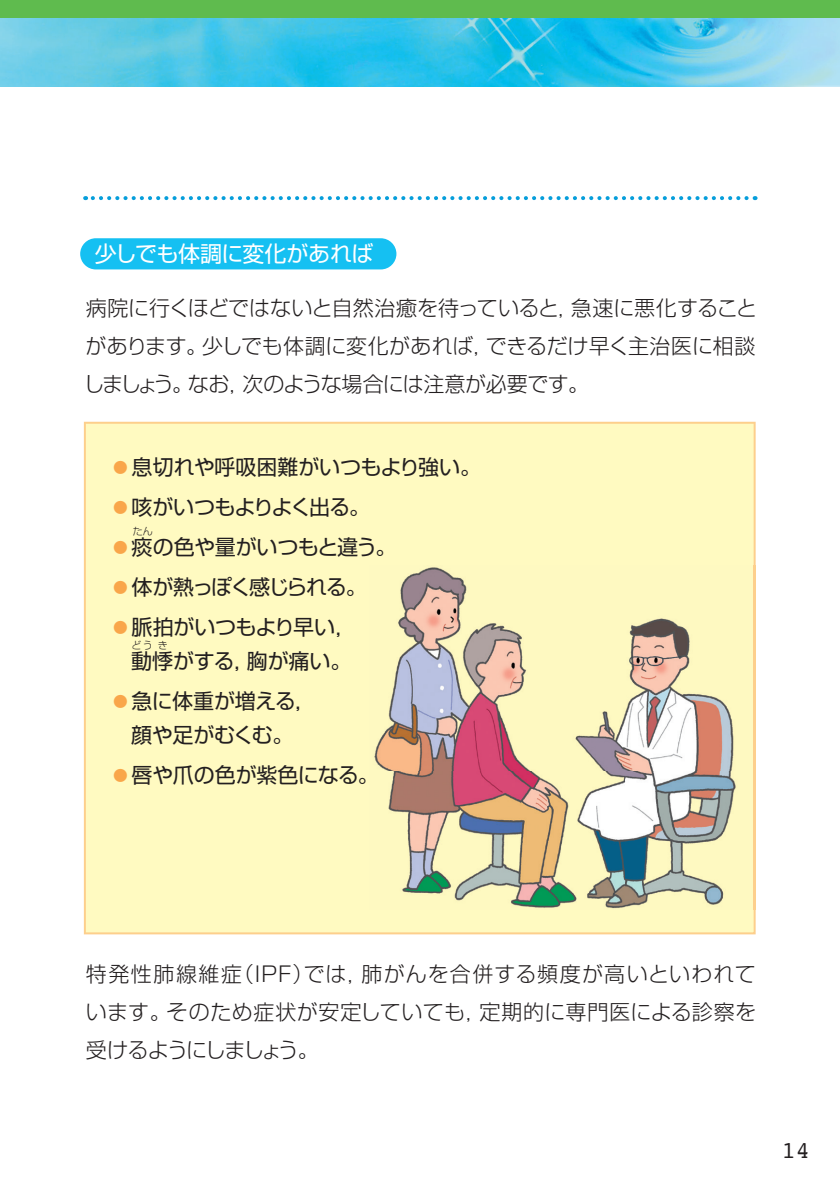
<style>
.page{position:relative;width:840px;height:1191px;background:#fff}
.page>*{position:absolute;margin:0;border:0;box-sizing:border-box;transform-origin:0 0}
.t1{font:24px "Courier";color:#231f20}
.t2{font:22px "Shin Go Pro";letter-spacing:-.025em;color:#fff}
.t3{font:300 21px/38px "Shin Go Pro";letter-spacing:-.01em;color:#231f20;text-align:justify}
.t4{font:21px/34px "Shin Go Pro";letter-spacing:-.015em;color:#231f20;text-align:right}
.t5{font:21px "Shin Go Pro";letter-spacing:-.045em;color:#231f20}
.t6{font:21px "Shin Go Pro";letter-spacing:-.085em;color:#231f20}
.t7{font:300 10px "Shin Go Pro";color:#231f20}
.s1{font-size:14.6px;color:#f9a64a}
</style>
<div class="page">
<img style="left:0;top:17px;width:839px;height:70px">
<div style="left:0;top:0;width:839px;height:17px;background:#5fbb4e"></div>
<div style="left:84px;top:422px;width:671px;height:512px;background:#fffac1"></div>
<img style="left:370px;top:565px;width:386px;height:344px">
<svg style="left:85px;top:196px;width:661px;height:4px"></svg>
<div style="left:80px;top:238px;width:316px;height:31px;background:#15c0f2;border-radius:16px"></div>
<p class="t2" style="left:95px;top:236px;width:280px">少しでも体調に変化があれば</p>
<p class="t3" style="left:83px;top:287px;width:674px">病院に行くほどではないと自然治癒を待っていると，急速に悪化することがあります。少しでも体調に変化があれば，できるだけ早く主治医に相談しましょう。なお，次のような場合には注意が必要です。</p>
<p class="t4" style="left:113px;top:448px;width:369px"><span class="s1">●</span> 息切れや呼吸困難がいつもより強い。</p>
<p class="t5" style="left:113px;top:490px;width:258px"><span class="s1">●</span> 咳がいつもよりよく出る。</p>
<p class="t4" style="left:113px;top:528px;width:284px"><span class="s1">●</span> 痰の色や量がいつもと違う。</p>
<p class="t6" style="left:113px;top:570px;width:255px"><span class="s1">●</span> 体が熱っぽく感じられる。</p>
<p class="t4" style="left:113px;top:608px;width:244px"><span class="s1">●</span> 脈拍がいつもより早い，動悸がする，胸が痛い。</p>
<p class="t4" style="left:113px;top:682px;width:204px;text-align:center"><span class="s1">●</span> 急に体重が増える，顔や足がむくむ。</p>
<p class="t4" style="left:113px;top:756px;width:267px"><span class="s1">●</span> 唇や爪の色が紫色になる。</p>
<p class="t7" style="left:133px;top:522px;width:21px">たん</p>
<p class="t7" style="left:131px;top:637px;width:38px">どうき</p>
<p class="t3" style="left:86px;top:952px;width:671px">特発性肺線維症（IPF）では，肺がんを合併する頻度が高いといわれています。そのため症状が安定していても，定期的に専門医による診察を受けるようにしましょう。</p>
<p class="t1" style="left:781px;top:1132px;width:30px">14</p>
</div>
